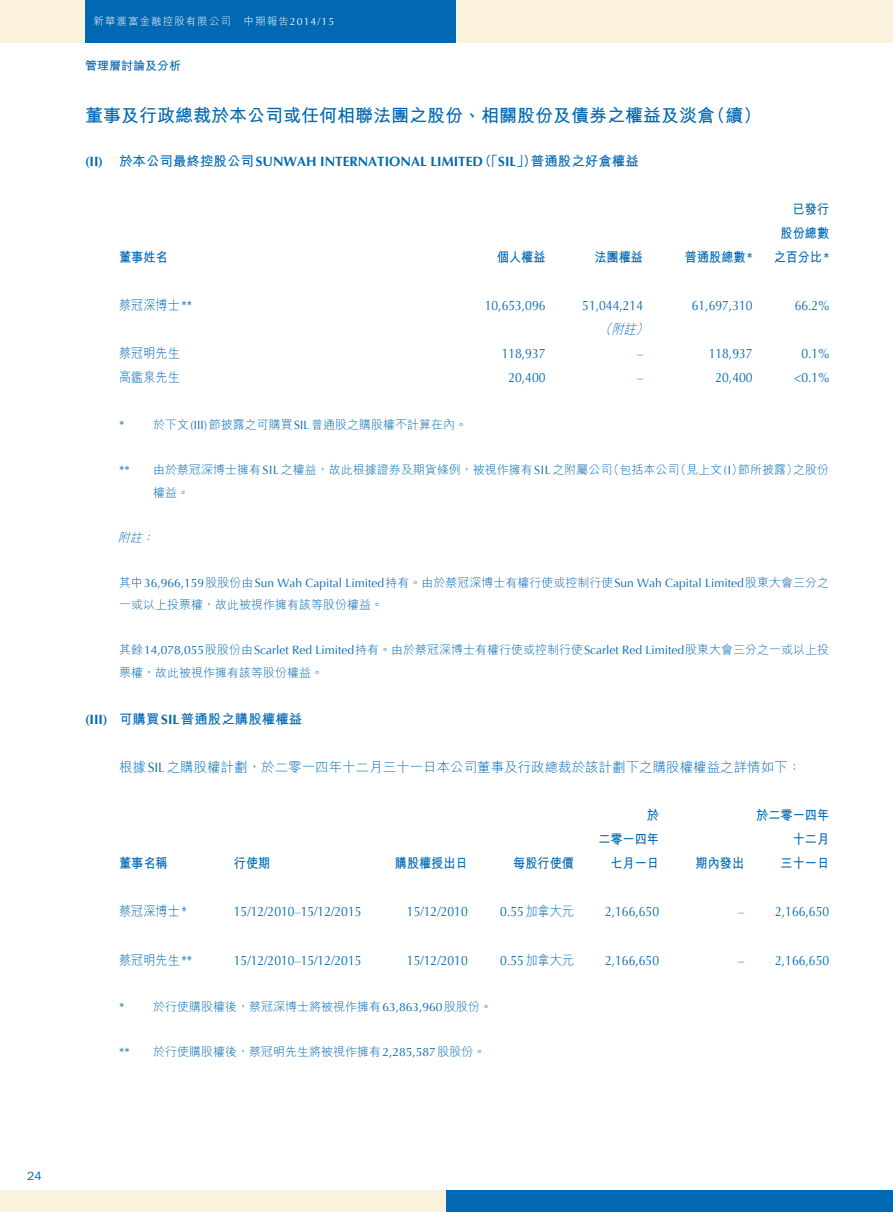
<style>
.page{position:relative;width:893px;height:1212px;background:#fff}
.page>*{position:absolute;margin:0;border:0;box-sizing:border-box;transform-origin:0 0}
.t1{font:18px "M Hei HK Bold B5 pc H";color:#0168b3}
.t2{font:13.5px "Optima";color:#0168b3;scale:.9 1}
.t3{font:13.5px/24px "M Hei HK Bold B5 pc H";color:#0168b3;text-align:right;scale:.9 1}
.t4{font:700 13.5px "Optima";color:#0168b3}
.t5{font:13.5px "M Hei HK Light B5 pc H";color:#0168b3}
.t6{font:13.5px "M Hei HK Light B5 pc H";color:#0168b3;scale:.9 1}
.t7{font:13.5px "M Hei HK Bold B5 pc H";color:#0168b3}
.t8{font:italic 13.5px "M Hei HK Light B5 pc H";color:#0168b3;scale:.9 1}
.t9{font:12px/22.5px "M Hei HK Light B5 pc H";color:#0168b3}
.t10{font:12px "M Hei HK Bold B5 pc H";color:#0168b3}
.t11{font:12px "Optima";color:#0168b3}
.t12{font:italic 12px "M Hei HK Light B5 pc H";color:#0168b3}
.t13{font:12px "Franklin Gothic";color:#0168b3}
.t14{font:10.5px "M Hei HK Light B5 pc H";letter-spacing:.1em;color:#fff}
.s1{font-family:"Optima"}
.s2{font-family:"M Hei HK Bold B5 pc H";font-weight:400}
.s3{font-family:"Optima";font-weight:700}
.s4{font-family:"M Hei HK Light B5 pc H"}
</style>
<div class="page">
<div style="left:0;top:0;width:85px;height:43px;background:#fbf2dd"></div>
<div style="left:85px;top:0;width:371px;height:43px;background:#0168b3"></div>
<div style="left:456px;top:0;width:437px;height:43px;background:#fbf2dd"></div>
<div style="left:0;top:1191px;width:446px;height:21px;background:#fbf2dd"></div>
<div style="left:446px;top:1191px;width:447px;height:21px;background:#0168b3"></div>
<p class="t14" style="left:94px;top:17px;width:242px">新華滙富金融控股有限公司　中期報告<span class="s1">2014/15</span></p>
<p class="t10" style="left:85px;top:61px;width:97px">管理層討論及分析</p>
<p class="t1" style="left:85px;top:109px;width:678px">董事及行政總裁於本公司或任何相聯法團之股份、相關股份及債券之權益及淡倉（續）</p>
<p class="t4" style="left:85px;top:155px;width:555px">(II) <span class="s2">於本公司最終控股公司</span>SUNWAH INTERNATIONAL LIMITED<span class="s2">（「</span>SIL<span class="s2">」）普通股之好倉權益</span></p>
<p class="t3" style="left:781px;top:199px;width:56px">已發行股份總數</p>
<p class="t3" style="left:119px;top:247px;width:56px">董事姓名</p>
<p class="t3" style="left:497px;top:247px;width:55px">個人權益</p>
<p class="t3" style="left:594px;top:247px;width:55px">法團權益</p>
<p class="t3" style="left:685px;top:247px;width:77px">普通股總數<span class="s3">*</span></p>
<p class="t3" style="left:774px;top:247px;width:63px">之百分比<span class="s3">*</span></p>
<p class="t6" style="left:119px;top:300px;width:83px">蔡冠深博士<span class="s1">**</span></p>
<p class="t2" style="left:485px;top:298px;width:69px">10,653,096</p>
<p class="t2" style="left:582px;top:298px;width:69px">51,044,214</p>
<p class="t2" style="left:692px;top:298px;width:69px">61,697,310</p>
<p class="t2" style="left:795px;top:298px;width:40px">66.2%</p>
<p class="t8" style="left:599px;top:324px;width:60px">（附註）</p>
<p class="t6" style="left:119px;top:348px;width:69px">蔡冠明先生</p>
<p class="t2" style="left:502px;top:346px;width:50px">118,937</p>
<p class="t2" style="left:637px;top:346px;width:8px">–</p>
<p class="t2" style="left:709px;top:346px;width:50px">118,937</p>
<p class="t2" style="left:801px;top:346px;width:32px">0.1%</p>
<p class="t6" style="left:119px;top:372px;width:69px">高鑑泉先生</p>
<p class="t2" style="left:508px;top:370px;width:43px">20,400</p>
<p class="t2" style="left:637px;top:370px;width:8px">–</p>
<p class="t2" style="left:715px;top:370px;width:43px">20,400</p>
<p class="t2" style="left:794px;top:370px;width:40px">&lt;0.1%</p>
<p class="t9" style="left:119px;top:415px;width:350px"><span class="s1">*</span> 於下文<span class="s1">(III)</span>節披露之可購買<span class="s1">SIL</span>普通股之購股權不計算在內。</p>
<p class="t11" style="left:119px;top:463px;width:12px">**</p>
<p class="t9" style="left:153px;top:460px;width:678px">由於蔡冠深博士擁有<span class="s1">SIL</span>之權益，故此根據證券及期貨條例，被視作擁有<span class="s1">SIL</span>之附屬公司（包括本公司（見上文<span class="s1">(I</span>）節所披露）之股份權益。</p>
<p class="t12" style="left:118px;top:532px;width:41px">附註：</p>
<p class="t9" style="left:119px;top:572px;width:712px">其中<span class="s1">36,966,159</span>股股份由<span class="s1">Sun Wah Capital Limited</span>持有。由於蔡冠深博士有權行使或控制行使<span class="s1">Sun Wah Capital Limited</span>股東大會三分之一或以上投票權，故此被視作擁有該等股份權益。</p>
<p class="t9" style="left:119px;top:640px;width:712px">其餘<span class="s1">14,078,055</span>股股份由<span class="s1">Scarlet Red Limited</span>持有。由於蔡冠深博士有權行使或控制行使<span class="s1">Scarlet Red Limited</span>股東大會三分之一或以上投票權，故此被視作擁有該等股份權益。</p>
<p class="t7" style="left:85px;top:714px;width:219px"><span class="s3">(III)</span> 可購買<span class="s3">SIL</span>普通股之購股權權益</p>
<p class="t5" style="left:119px;top:762px;width:684px">根據<span class="s1">SIL</span>之購股權計劃，於二零一四年十二月三十一日本公司董事及行政總裁於該計劃下之購股權權益之詳情如下：</p>
<p class="t3" style="left:647px;top:805px;width:15px">於</p>
<p class="t3" style="left:756px;top:805px;width:82px">於二零一四年</p>
<p class="t3" style="left:598px;top:829px;width:69px">二零一四年</p>
<p class="t3" style="left:793px;top:829px;width:42px">十二月</p>
<p class="t3" style="left:119px;top:853px;width:56px">董事名稱</p>
<p class="t3" style="left:234px;top:853px;width:42px">行使期</p>
<p class="t3" style="left:395px;top:853px;width:83px">購股權授出日</p>
<p class="t3" style="left:513px;top:853px;width:69px">每股行使價</p>
<p class="t3" style="left:610px;top:853px;width:55px">七月一日</p>
<p class="t3" style="left:695px;top:853px;width:55px">期內發出</p>
<p class="t3" style="left:781px;top:853px;width:56px">三十一日</p>
<p class="t6" style="left:119px;top:906px;width:77px">蔡冠深博士<span class="s1">*</span></p>
<p class="t2" style="left:234px;top:904px;width:143px">15/12/2010–15/12/2015</p>
<p class="t2" style="left:407px;top:904px;width:69px">15/12/2010</p>
<p class="t2" style="left:500px;top:904px;width:83px">0.55<span class="s4">加拿大元</span></p>
<p class="t2" style="left:605px;top:904px;width:62px">2,166,650</p>
<p class="t2" style="left:738px;top:904px;width:103px">– 2,166,650</p>
<p class="t6" style="left:119px;top:954px;width:83px">蔡冠明先生<span class="s1">**</span></p>
<p class="t2" style="left:234px;top:952px;width:143px">15/12/2010–15/12/2015</p>
<p class="t2" style="left:407px;top:952px;width:69px">15/12/2010</p>
<p class="t2" style="left:500px;top:952px;width:83px">0.55<span class="s4">加拿大元</span></p>
<p class="t2" style="left:605px;top:952px;width:62px">2,166,650</p>
<p class="t2" style="left:738px;top:952px;width:103px">– 2,166,650</p>
<p class="t9" style="left:119px;top:997px;width:375px"><span class="s1">*</span> 於行使購股權後，蔡冠深博士將被視作擁有<span class="s1">63,863,960</span>股股份。</p>
<p class="t11" style="left:119px;top:1045px;width:12px">**</p>
<p class="t9" style="left:153px;top:1042px;width:334px">於行使購股權後，蔡冠明先生將被視作擁有<span class="s1">2,285,587</span>股股份。</p>
<p class="t13" style="left:27px;top:1171px;width:16px">24</p>
</div>
